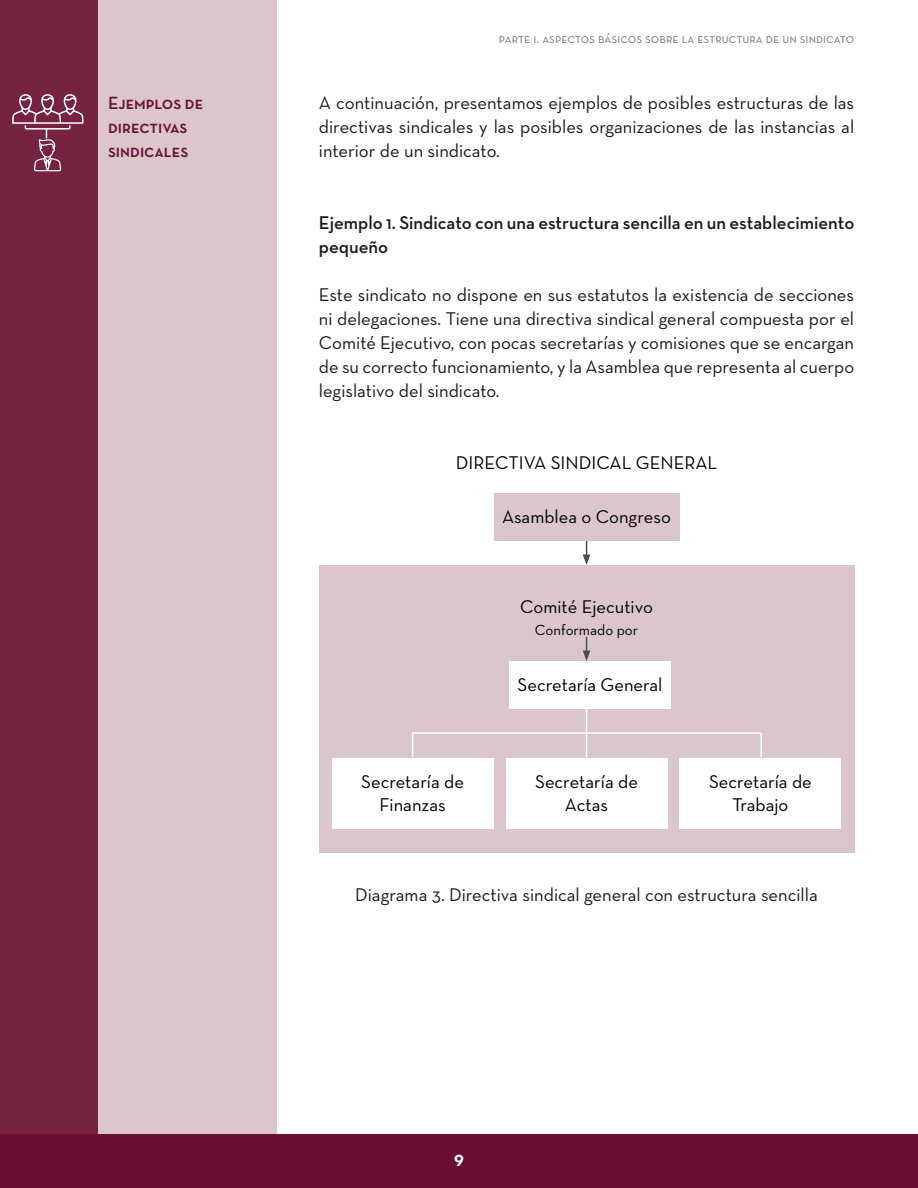
<style>
.page{position:relative;width:918px;height:1188px;background:#fff}
.page>*{position:absolute;margin:0;border:0;box-sizing:border-box;transform-origin:0 0}
.t1{font:18.75px/24px "Neutra Text";color:#1a1a1a;text-align:justify}
.t2{font:18.75px/22.5px "Neutra Text";color:#000;text-align:center}
.t3{font:600 18.75px/24px "Neutra Text";color:#1a1a1a}
.t4{font:18px/24px "Neutra Text TF Demi SC";color:#690f34}
.t5{font:16.5px "Neutra Text Bold Alt";color:#fff}
.t6{font:15px "Neutra Text";color:#000}
.t7{font:13.5px "Neutra Text Book SC";color:#808080}
</style>
<div class="page">
<div style="left:0;top:1134px;width:918px;height:54px;background:#690f34"></div>
<div style="left:0;top:0;width:276px;height:1134px;background:#dbc6cc"></div>
<div style="left:0;top:0;width:98px;height:1134px;background:#752341"></div>
<div style="left:319px;top:565px;width:535px;height:288px;background:#dbc6cc"></div>
<div style="left:332px;top:758px;width:161px;height:70px;background:#fff"></div>
<div style="left:506px;top:758px;width:161px;height:70px;background:#fff"></div>
<div style="left:509px;top:661px;width:162px;height:48px;background:#fff"></div>
<div style="left:680px;top:758px;width:161px;height:70px;background:#fff"></div>
<div style="left:494px;top:493px;width:185px;height:48px;background:#dbc6cc"></div>
<svg style="left:583px;top:541px;width:7px;height:24px"></svg>
<svg style="left:583px;top:637px;width:7px;height:24px"></svg>
<svg style="left:412px;top:733px;width:1px;height:24px"></svg>
<hr style="left:760px;top:733px;width:2px;height:24px;background:#fff">
<hr style="left:586px;top:709px;width:1px;height:48px;background:#fff">
<hr style="left:413px;top:732px;width:347px;height:2px;background:#fff">
<svg style="left:12px;top:94px;width:72px;height:77px"></svg>
<p class="t7" style="left:499px;top:30px;width:357px">parte i. aspectos básicos sobre la estructura de un sindicato</p>
<p class="t4" style="left:108px;top:91px;width:97px">Ejemplos de directivas sindicales</p>
<p class="t1" style="left:319px;top:90px;width:537px">A continuación, presentamos ejemplos de posibles estructuras de las directivas sindicales y las posibles organizaciones de las instancias al interior de un sindicato.</p>
<p class="t3" style="left:319px;top:210px;width:537px">Ejemplo 1. Sindicato con una estructura sencilla en un establecimiento pequeño</p>
<p class="t1" style="left:319px;top:282px;width:537px">Este sindicato no dispone en sus estatutos la existencia de secciones ni delegaciones. Tiene una directiva sindical general compuesta por el Comité Ejecutivo, con pocas secretarías y comisiones que se encargan de su correcto funcionamiento, y la Asamblea que representa al cuerpo legislativo del sindicato.</p>
<p class="t2" style="left:456px;top:451px;width:263px">DIRECTIVA SINDICAL GENERAL</p>
<p class="t2" style="left:502px;top:505px;width:170px">Asamblea o Congreso</p>
<p class="t2" style="left:520px;top:595px;width:134px">Comité Ejecutivo</p>
<p class="t6" style="left:535px;top:620px;width:105px">Conformado por</p>
<p class="t2" style="left:518px;top:673px;width:146px">Secretaría General</p>
<p class="t2" style="left:361px;top:770px;width:104px">Secretaría de<br>Finanzas</p>
<p class="t2" style="left:535px;top:770px;width:104px">Secretaría de<br>Actas</p>
<p class="t2" style="left:709px;top:770px;width:104px">Secretaría de<br>Trabajo</p>
<p class="t1" style="left:355px;top:882px;width:464px">Diagrama 3. Directiva sindical general con estructura sencilla</p>
<p class="t5" style="left:454px;top:1150px;width:11px">9</p>
</div>
